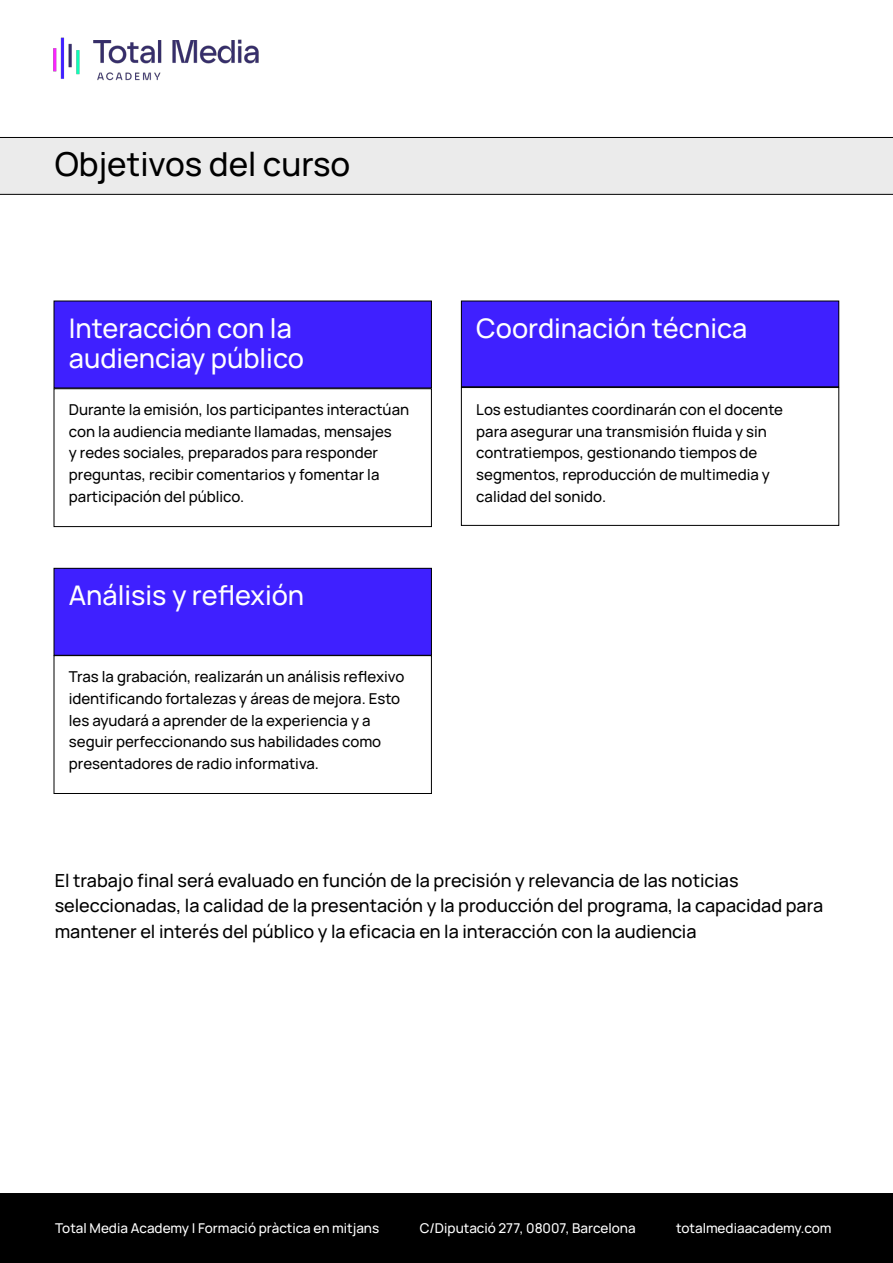
<style>
.page{position:relative;width:893px;height:1263px;background:#fff}
.page>*{position:absolute;margin:0;border:0;box-sizing:border-box;transform-origin:0 0}
.t1{font:500 33px "Manrope";color:#000}
.t2{font:500 27px/30px "Manrope";color:#fff}
.t3{font:500 18px/25.5px "Manrope";color:#000}
.t4{font:500 15px/21.8px "Manrope";color:#000}
.t5{font:500 13.5px "Manrope";color:#fff}
</style>
<div class="page">
<div style="left:1px;top:1194px;width:891px;height:68px;background:#000"></div>
<div style="left:0;top:1193px;width:893px;height:70px;border:2px solid #000"></div>
<hr style="left:0;top:1193px;width:893px;height:1px;background:#000">
<img style="left:53px;top:37px;width:206px;height:44px">
<div style="left:0;top:137px;width:893px;height:58px;background:#ebebeb"></div>
<div style="left:54px;top:655px;width:378px;height:139px;border:1px solid #000"></div>
<div style="left:54px;top:568px;width:377px;height:87px;background:#3f20ff"></div>
<div style="left:54px;top:568px;width:378px;height:88px;border:1px solid #000"></div>
<div style="left:461px;top:387px;width:378px;height:139px;border:1px solid #000"></div>
<div style="left:54px;top:388px;width:378px;height:139px;border:1px solid #000"></div>
<div style="left:54px;top:301px;width:377px;height:87px;background:#3f20ff"></div>
<div style="left:461px;top:301px;width:378px;height:86px;background:#3f20ff"></div>
<h1 class="t1" style="left:55px;top:138px;width:297px">Objetivos del curso</h1>
<h2 class="t2" style="left:69px;top:311px;width:237px">Interacción con la audienciay público</h2>
<h2 class="t2" style="left:476px;top:311px;width:273px">Coordinación técnica</h2>
<p class="t4" style="left:69px;top:397px;width:342px">Durante la emisión, los participantes interactúan con la audiencia mediante llamadas, mensajes<br>y redes sociales, preparados para responder preguntas, recibir comentarios y fomentar la participación del público.</p>
<p class="t4" style="left:476px;top:397px;width:308px">Los estudiantes coordinarán con el docente para asegurar una transmisión fluida y sin contratiempos, gestionando tiempos de segmentos, reproducción de multimedia y calidad del sonido.</p>
<h2 class="t2" style="left:69px;top:579px;width:237px">Análisis y reflexión</h2>
<p class="t4" style="left:69px;top:665px;width:337px">Tras la grabación, realizarán un análisis reflexivo identificando fortalezas y áreas de mejora. Esto les ayudará a aprender de la experiencia y a seguir perfeccionando sus habilidades como presentadores de radio informativa.</p>
<p class="t3" style="left:55px;top:866px;width:770px">El trabajo final será evaluado en función de la precisión y relevancia de las noticias seleccionadas, la calidad de la presentación y la producción del programa, la capacidad para mantener el interés del público y la eficacia en la interacción con la audiencia</p>
<p class="t5" style="left:55px;top:1218px;width:325px">Total Media Academy | Formació pràctica en mitjans</p>
<p class="t5" style="left:420px;top:1218px;width:217px">C/Diputació 277, 08007, Barcelona</p>
<p class="t5" style="left:676px;top:1218px;width:157px">totalmediaacademy.com</p>
</div>
